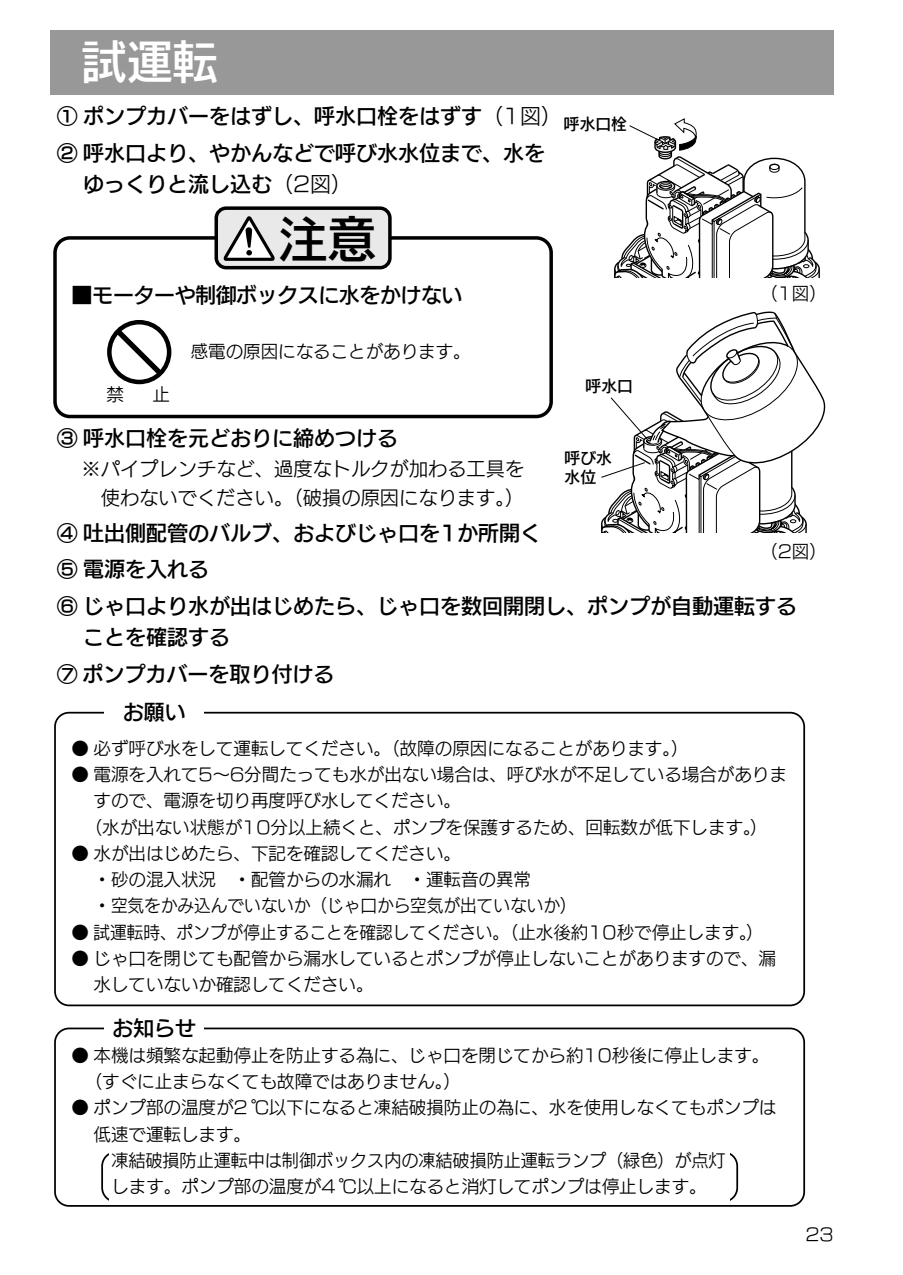
<style>
.page{position:relative;width:903px;height:1275px;background:#fff}
.page>*{position:absolute;margin:0;border:0;box-sizing:border-box;transform-origin:0 0}
.t1{font:49px "New Rodin Pro DB";color:#000}
.t2{font:45.5px "New Rodin Pro DB";color:#fff}
.t3{font:21px/36.4px "New Rodin Pro DB";color:#000}
.t4{font:21px "New Rodin Pro DB";letter-spacing:-.025em;color:#000}
.t5{font:19.25px/28.9px "New Rodin Pro M";color:#000;text-align:right}
.t6{font:17.5px/26.2px "New Rodin Pro M";color:#000}
.t7{font:17.32px "New Rodin Pro M";color:#000}
.t8{font:15.75px/19.2px "New Rodin Pro DB";color:#000}
.s1{font-family:"New Rodin Pro M"}
</style>
<div class="page">
<div style="left:50px;top:30px;width:783px;height:65px;background:#989899"></div>
<div style="left:53px;top:236px;width:500px;height:182px;border:4px solid #000;border-radius:15px"></div>
<div style="left:217px;top:209px;width:172px;height:58px;background:#e9e9e9;border-radius:9px"></div>
<div style="left:214px;top:206px;width:178px;height:63px;border:4px solid #000;border-radius:10px"></div>
<svg style="left:223px;top:216px;width:52px;height:45px"></svg>
<div style="left:107px;top:320px;width:64px;height:64px;background:#000;border-radius:50%"></div>
<div style="left:112px;top:324px;width:55px;height:56px;background:#fff;border-radius:50%"></div>
<svg style="left:116px;top:329px;width:46px;height:46px"></svg>
<div style="left:54px;top:712px;width:751px;height:294px;border:2px solid #000;border-radius:14px"></div>
<div style="left:105px;top:698px;width:99px;height:30px;background:#fff"></div>
<div style="left:54px;top:1027px;width:751px;height:180px;border:2px solid #000;border-radius:14px"></div>
<div style="left:105px;top:1013px;width:99px;height:30px;background:#fff"></div>
<svg style="left:601px;top:311px;width:225px;height:221px"></svg>
<svg style="left:614px;top:118px;width:206px;height:159px"></svg>
<p class="t2" style="left:82px;top:23px;width:138px">試運転</p>
<p class="t3" style="left:57px;top:97px;width:507px">① ポンプカバーをはずし、呼水口栓をはずす<span class="s1">（1図）<br></span>② 呼水口より、やかんなどで呼び水水位まで、水を</p>
<p class="t3" style="left:83px;top:164px;width:270px">ゆっくりと流し込む<span class="s1">（2図）</span></p>
<p class="t1" style="left:279px;top:197px;width:99px">注意</p>
<p class="t4" style="left:72px;top:276px;width:392px">■モーターや制御ボックスに水をかけない</p>
<p class="t6" style="left:191px;top:337px;width:282px">感電の原因になることがあります。</p>
<p class="t6" style="left:106px;top:380px;width:19px">禁</p>
<p class="t6" style="left:152px;top:380px;width:19px">止</p>
<p class="t8" style="left:564px;top:113px;width:64px">呼水口栓</p>
<p class="t8" style="left:586px;top:375px;width:49px">呼水口</p>
<p class="t6" style="left:760px;top:279px;width:68px">（1図）</p>
<p class="t3" style="left:57px;top:418px;width:343px">③ 呼水口栓を元どおりに締めつける</p>
<p class="t5" style="left:82px;top:453px;width:444px">※パイプレンチなど、過度なトルクが加わる工具を使わないでください。（破損の原因になります。）</p>
<p class="t3" style="left:57px;top:513px;width:742px">④ 吐出側配管のバルブ、およびじゃ口を1か所開く<br>⑤ 電源を入れる<br>⑥ じゃ口より水が出はじめたら、じゃ口を数回開閉し、ポンプが自動運転する</p>
<p class="t3" style="left:57px;top:617px;width:279px;text-indent:26px">ことを確認する<br>⑦ ポンプカバーを取り付ける</p>
<p class="t8" style="left:565px;top:447px;width:49px">呼び水水位</p>
<p class="t6" style="left:760px;top:537px;width:68px">（2図）</p>
<p class="t3" style="left:123px;top:692px;width:64px">お願い</p>
<p class="t6" style="left:72px;top:733px;width:618px">● 必ず呼び水をして運転してください。（故障の原因になることがあります。）</p>
<p class="t6" style="left:72px;top:760px;width:717px">● 電源を入れて5～6分間たっても水が出ない場合は、呼び水が不足している場合がありま</p>
<p class="t6" style="left:94px;top:786px;width:369px">すので、電源を切り再度呼び水してください。</p>
<p class="t6" style="left:85px;top:812px;width:684px">（水が出ない状態が10分以上続くと、ポンプを保護するため、回転数が低下します。）</p>
<p class="t6" style="left:94px;top:838px;width:485px;text-indent:-22px">● 水が出はじめたら、下記を確認してください。<br>・砂の混入状況　・配管からの水漏れ　・運転音の異常<br>・空気をかみ込んでいないか（じゃ口から空気が出ていないか）</p>
<p class="t6" style="left:72px;top:917px;width:694px">● 試運転時、ポンプが停止することを確認してください。（止水後約10秒で停止します。）</p>
<p class="t6" style="left:94px;top:944px;width:684px;text-indent:-22px">● じゃ口を閉じても配管から漏水しているとポンプが停止しないことがありますので、漏水していないか確認してください。</p>
<p class="t3" style="left:112px;top:1008px;width:85px">お知らせ</p>
<p class="t6" style="left:85px;top:1041px;width:686px;text-indent:-13px">● 本機は頻繁な起動停止を防止する為に、じゃ口を閉じてから約10秒後に停止します。（すぐに止まらなくても故障ではありません。）</p>
<p class="t6" style="left:72px;top:1093px;width:706px">● ポンプ部の温度が2 ℃以下になると凍結破損防止の為に、水を使用しなくてもポンプは</p>
<p class="t6" style="left:94px;top:1119px;width:159px">低速で運転します。</p>
<p class="t6" style="left:111px;top:1146px;width:616px">凍結破損防止運転中は制御ボックス内の凍結破損防止運転ランプ（緑色）が点灯</p>
<p class="t6" style="left:111px;top:1172px;width:597px">します。ポンプ部の温度が4 ℃以上になると消灯してポンプは停止します。</p>
<p class="t7" style="left:805px;top:1219px;width:30px">23</p>
</div>
